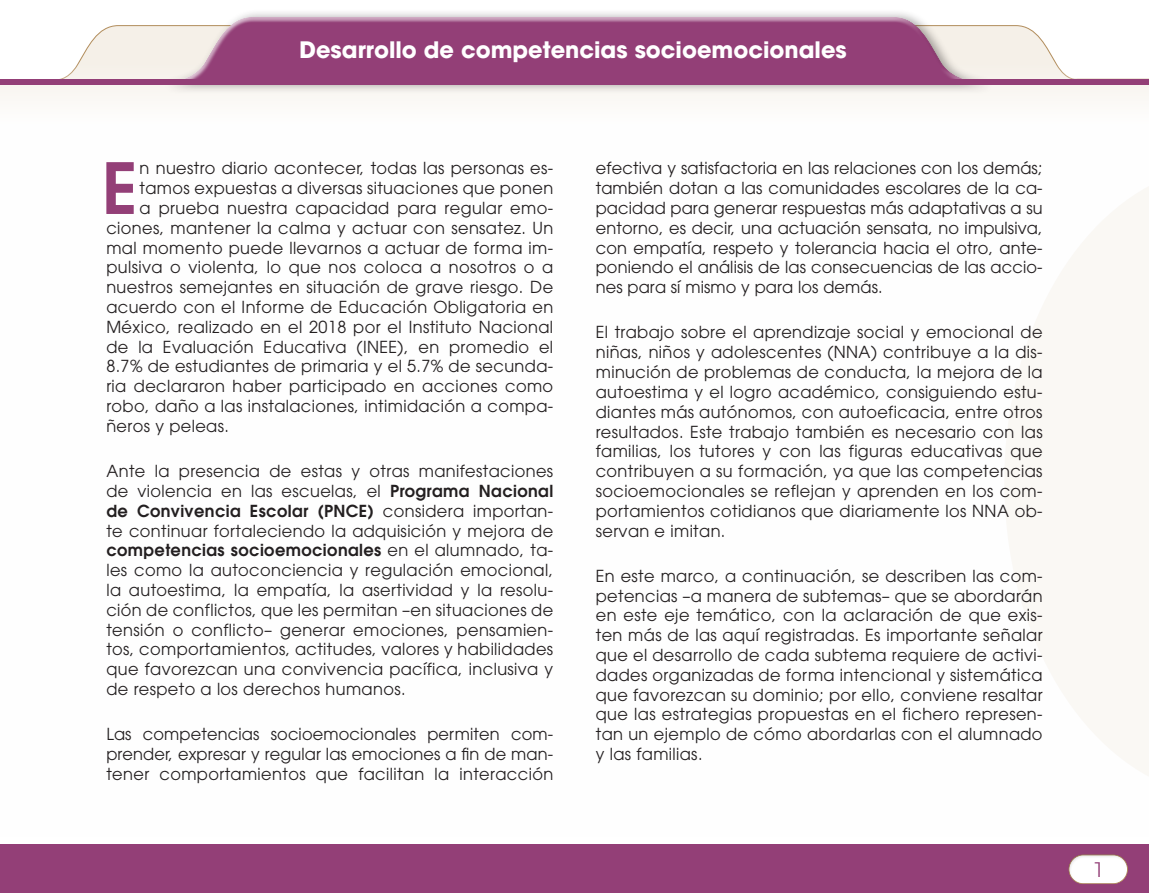
<style>
.page{position:relative;width:1149px;height:893px;background:#fff}
.page>*{position:absolute;margin:0;border:0;box-sizing:border-box;transform-origin:0 0}
.t1{font:600 70.05px "Avant Garde";color:#933f77}
.t2{font:700 22.5px "Avant Garde";color:#fff}
.t3{font:300 21px "Montserrat";color:#933f77}
.t4{font:16.5px/19.8px "Avant Garde";letter-spacing:.025em;color:#231f20;text-align:justify}
.s1{font-weight:600}
</style>
<div class="page">
<svg style="left:0;top:25px;width:1148px;height:74px"></svg>
<div style="left:0;top:844px;width:1148px;height:49px;background:#933f77"></div>
<div style="left:1066px;top:853px;width:61px;height:33px;background:#231f20;opacity:.18"></div>
<svg style="left:1005px;top:187px;width:143px;height:588px;fill:#faf8f4"></svg>
<div style="left:162px;top:8px;width:832px;height:86px;background:#231f20;opacity:.4"></div>
<div style="left:165px;top:14px;width:819px;height:71px;background:#fff;opacity:.75"></div>
<div style="left:165px;top:29px;width:819px;height:56px;background:#231f20;opacity:.32"></div>
<div style="left:0;top:79px;width:1148px;height:6px;background:#933f77"></div>
<h2 class="t2" style="left:299px;top:36px;width:549px">Desarrollo de competencias socioemocionales</h2>
<h1 class="t1" style="left:102px;top:142px;width:37px">E</h1>
<p class="t4" style="left:140px;top:158px;width:415px">n nuestro diario acontecer, todas las personas es-</p>
<p class="t4" style="left:140px;top:178px;width:415px">tamos expuestas a diversas situaciones que ponen</p>
<p class="t4" style="left:140px;top:198px;width:415px">a prueba nuestra capacidad para regular emo-</p>
<p class="t4" style="left:106px;top:218px;width:448px">ciones, mantener la calma y actuar con sensatez. Un</p>
<p class="t4" style="left:106px;top:238px;width:448px">mal momento puede llevarnos a actuar de forma im-</p>
<p class="t4" style="left:106px;top:257px;width:448px">pulsiva o violenta, lo que nos coloca a nosotros o a</p>
<p class="t4" style="left:106px;top:277px;width:448px">nuestros semejantes en situación de grave riesgo. De</p>
<p class="t4" style="left:106px;top:297px;width:448px">acuerdo con el Informe de Educación Obligatoria en</p>
<p class="t4" style="left:106px;top:317px;width:448px">México, realizado en el 2018 por el Instituto Nacional</p>
<p class="t4" style="left:106px;top:337px;width:448px">de la Evaluación Educativa (INEE), en promedio el</p>
<p class="t4" style="left:106px;top:356px;width:448px">8.7% de estudiantes de primaria y el 5.7% de secunda-</p>
<p class="t4" style="left:106px;top:376px;width:448px">ria declararon haber participado en acciones como</p>
<p class="t4" style="left:106px;top:396px;width:448px">robo, daño a las instalaciones, intimidación a compa-</p>
<p class="t4" style="left:106px;top:416px;width:124px">ñeros y peleas.</p>
<p class="t4" style="left:106px;top:461px;width:448px">Ante la presencia de estas y otras manifestaciones de violencia en las escuelas, el <span class="s1">Programa Nacional de Convivencia Escolar (PNCE)</span> considera importan&shy;te continuar fortaleciendo la adquisición y mejora de <span class="s1">competencias socioemocionales</span> en el alumnado, ta&shy;les como la autoconciencia y regulación emocional, la autoestima, la empatía, la asertividad y la resolu&shy;ción de conflictos, que les permitan –en situaciones de tensión o conflicto– generar emociones, pensamien&shy;tos, comportamientos, actitudes, valores y habilidades que favorezcan una convivencia pacífica, inclusiva y de respeto a los derechos humanos.</p>
<p class="t4" style="left:106px;top:724px;width:448px">Las competencias socioemocionales permiten com&shy;prender, expresar y regular las emociones a fin de man&shy;tener comportamientos que facilitan la interacción</p>
<p class="t4" style="left:595px;top:158px;width:448px">efectiva y satisfactoria en las relaciones con los demás; también dotan a las comunidades escolares de la ca&shy;pacidad para generar respuestas más adaptativas a su entorno, es decir, una actuación sensata, no impulsiva, con empatía, respeto y tolerancia hacia el otro, ante&shy;poniendo el análisis de las consecuencias de las accio&shy;nes para sí mismo y para los demás.</p>
<p class="t4" style="left:595px;top:323px;width:448px">El trabajo sobre el aprendizaje social y emocional de niñas, niños y adolescentes (NNA) contribuye a la dis&shy;minución de problemas de conducta, la mejora de la autoestima y el logro académico, consiguiendo estu&shy;diantes más autónomos, con autoeficacia, entre otros resultados. Este trabajo también es necesario con las familias, los tutores y con las figuras educativas que contribuyen a su formación, ya que las competencias socioemocionales se reflejan y aprenden en los com&shy;portamientos cotidianos que diariamente los NNA ob&shy;servan e imitan.</p>
<p class="t4" style="left:595px;top:566px;width:448px">En este marco, a continuación, se describen las com&shy;petencias –a manera de subtemas– que se abordarán en este eje temático, con la aclaración de que exis&shy;ten más de las aquí registradas. Es importante señalar que el desarrollo de cada subtema requiere de activi&shy;dades organizadas de forma intencional y sistemática que favorezcan su dominio; por ello, conviene resaltar que las estrategias propuestas en el fichero represen&shy;tan un ejemplo de cómo abordarlas con el alumnado y las familias.</p>
<p class="t3" style="left:1094px;top:853px;width:9px">1</p>
</div>
